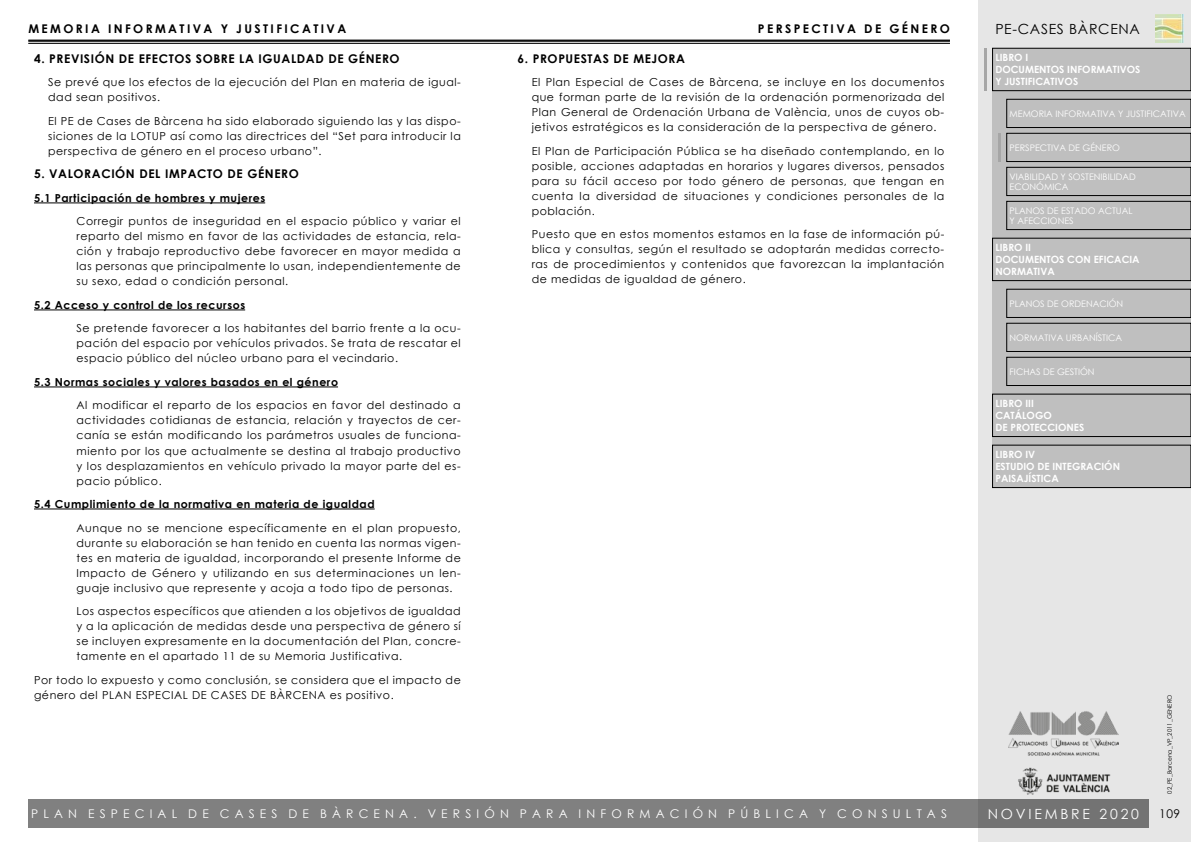
<style>
.page{position:relative;width:1191px;height:842px;background:#fff}
.page>*{position:absolute;margin:0;border:0;box-sizing:border-box;transform-origin:0 0}
.t1{font:14px "Century Gothic";letter-spacing:.05em;color:#000}
.t2{font:14px "Century Gothic";letter-spacing:.2em;color:#fff}
.t3{font:700 12px "Century Gothic";letter-spacing:.05em;color:#000}
.t4{font:12px "Century Gothic";letter-spacing:.43em;color:#fff}
.t5{font:700 12px "Century Gothic";letter-spacing:.2em;color:#000}
.t6{font:12px "Century Gothic";color:#000}
.t7{font:11px/15px "Century Gothic";letter-spacing:.05em;color:#000;text-align:justify}
.t8{font:700 11px "Century Gothic";letter-spacing:.05em;color:#000}
.t9{font:700 10px/12px "Century Gothic";color:#fff}
.t10{font:9px/10px "Century Gothic";color:#fff}
.t11{font:6px "Century Gothic";color:#000}
</style>
<div class="page">
<div style="left:978px;top:0;width:213px;height:842px;background:#e6e6e6"></div>
<div style="left:992px;top:48px;width:199px;height:440px;background:#bfbfbf"></div>
<hr style="left:984px;top:48px;width:2px;height:43px;background:#a6a6a6">
<hr style="left:998px;top:133px;width:3px;height:29px;background:#a6a6a6">
<div style="left:28px;top:799px;width:1120px;height:29px;background:linear-gradient(to right,#838383,#797979)"></div>
<hr style="left:34px;top:202px;width:231px;height:1px;background:#000">
<hr style="left:34px;top:309px;width:211px;height:1px;background:#000">
<hr style="left:34px;top:386px;width:304px;height:1px;background:#000">
<hr style="left:34px;top:508px;width:341px;height:1px;background:#000">
<div style="left:1006px;top:99px;width:185px;height:29px;border:1px solid #000"></div>
<div style="left:992px;top:48px;width:199px;height:43px;border:1px solid #000"></div>
<div style="left:1006px;top:133px;width:185px;height:29px;border:1px solid #000"></div>
<div style="left:1006px;top:167px;width:185px;height:29px;border:1px solid #000"></div>
<div style="left:1006px;top:201px;width:185px;height:29px;border:1px solid #000"></div>
<div style="left:992px;top:238px;width:199px;height:43px;border:1px solid #000"></div>
<div style="left:1006px;top:289px;width:185px;height:28px;border:1px solid #000"></div>
<div style="left:1006px;top:323px;width:185px;height:28px;border:1px solid #000"></div>
<div style="left:1006px;top:357px;width:185px;height:29px;border:1px solid #000"></div>
<div style="left:992px;top:394px;width:199px;height:43px;border:1px solid #000"></div>
<div style="left:992px;top:445px;width:199px;height:43px;border:1px solid #000"></div>
<hr style="left:28px;top:40px;width:922px;height:2px;background:#000">
<hr style="left:28px;top:43px;width:922px;height:1px;background:#000">
<img style="left:1008px;top:711px;width:110px;height:83px">
<img style="left:1155px;top:14px;width:28px;height:29px">
<p class="t5" style="left:28px;top:19px;width:319px">MEMORIA INFORMATIVA Y JUSTIFICATIVA</p>
<p class="t5" style="left:758px;top:19px;width:193px">PERSPECTIVA DE GÉNERO</p>
<p class="t3" style="left:34px;top:49px;width:367px">4. PREVISIÓN DE EFECTOS SOBRE LA IGUALDAD DE GÉNERO</p>
<p class="t7" style="left:48px;top:75px;width:414px">Se prevé que los efectos de la ejecución del Plan en materia de igual&shy;dad sean positivos.</p>
<p class="t7" style="left:48px;top:113px;width:414px">El PE de Cases de Bàrcena ha sido elaborado siguiendo las y las dispo&shy;siciones de la LOTUP así como las directrices del “Set para introducir la perspectiva de género en el proceso urbano”.</p>
<p class="t3" style="left:34px;top:165px;width:266px">5. VALORACIÓN DEL IMPACTO DE GÉNERO</p>
<p class="t8" style="left:34px;top:190px;width:233px">5.1 Participación de hombres y mujeres</p>
<p class="t7" style="left:77px;top:214px;width:386px">Corregir puntos de inseguridad en el espacio público y variar el reparto del mismo en favor de las actividades de estancia, rela&shy;ción y trabajo reproductivo debe favorecer en mayor medida a las personas que principalmente lo usan, independientemente de su sexo, edad o condición personal.</p>
<p class="t8" style="left:34px;top:297px;width:213px">5.2 Acceso y control de los recursos</p>
<p class="t7" style="left:77px;top:321px;width:386px">Se pretende favorecer a los habitantes del barrio frente a la ocu&shy;pación del espacio por vehículos privados. Se trata de rescatar el espacio público del núcleo urbano para el vecindario.</p>
<p class="t8" style="left:34px;top:374px;width:305px">5.3 Normas sociales y valores basados en el género</p>
<p class="t7" style="left:77px;top:398px;width:386px">Al modificar el reparto de los espacios en favor del destinado a actividades cotidianas de estancia, relación y trayectos de cer&shy;canía se están modificando los parámetros usuales de funciona&shy;miento por los que actualmente se destina al trabajo productivo y los desplazamientos en vehículo privado la mayor parte del es&shy;pacio público.</p>
<p class="t8" style="left:34px;top:496px;width:342px">5.4 Cumplimiento de la normativa en materia de igualdad</p>
<p class="t7" style="left:77px;top:520px;width:386px">Aunque no se mencione específicamente en el plan propuesto, durante su elaboración se han tenido en cuenta las normas vigen&shy;tes en materia de igualdad, incorporando el presente Informe de Impacto de Género y utilizando en sus determinaciones un len&shy;guaje inclusivo que represente y acoja a todo tipo de personas.</p>
<p class="t7" style="left:77px;top:603px;width:386px">Los aspectos específicos que atienden a los objetivos de igualdad y a la aplicación de medidas desde una perspectiva de género sí se incluyen expresamente en la documentación del Plan, concre&shy;tamente en el apartado 11 de su Memoria Justificativa.</p>
<p class="t7" style="left:34px;top:672px;width:428px">Por todo lo expuesto y como conclusión, se considera que el impacto de género del PLAN ESPECIAL DE CASES DE BÀRCENA es positivo.</p>
<p class="t3" style="left:517px;top:49px;width:169px">6. PROPUESTAS DE MEJORA</p>
<p class="t7" style="left:531px;top:75px;width:414px">El Plan Especial de Cases de Bàrcena, se incluye en los documentos que forman parte de la revisión de la ordenación pormenorizada del Plan General de Ordenación Urbana de València, unos de cuyos ob&shy;jetivos estratégicos es la consideración de la perspectiva de género.</p>
<p class="t7" style="left:531px;top:143px;width:414px">El Plan de Participación Pública se ha diseñado contemplando, en lo posible, acciones adaptadas en horarios y lugares diversos, pensados para su fácil acceso por todo género de personas, que tengan en cuenta la diversidad de situaciones y condiciones personales de la población.</p>
<p class="t7" style="left:531px;top:227px;width:414px">Puesto que en estos momentos estamos en la fase de información pú&shy;blica y consultas, según el resultado se adoptarán medidas correcto&shy;ras de procedimientos y contenidos que favorezcan la implantación de medidas de igualdad de género.</p>
<p class="t4" style="left:31px;top:805px;width:917px">PLAN ESPECIAL DE CASES DE BÀRCENA. VERSIÓN PARA INFORMACIÓN PÚBLICA Y CONSULTAS</p>
<p class="t1" style="left:995px;top:19px;width:146px">PE-CASES BÀRCENA</p>
<p class="t9" style="left:995px;top:51px;width:146px">LIBRO I<br>DOCUMENTOS INFORMATIVOS<br>Y JUSTIFICATIVOS</p>
<p class="t10" style="left:1009px;top:108px;width:178px">MEMORIA INFORMATIVA Y JUSTIFICATIVA</p>
<p class="t10" style="left:1009px;top:142px;width:112px">PERSPECTIVA DE GÉNERO</p>
<p class="t10" style="left:1009px;top:171px;width:128px">VIABILIDAD Y SOSTENIBILIDAD<br>ECONÓMICA</p>
<p class="t10" style="left:1009px;top:205px;width:124px">PLANOS DE ESTADO ACTUAL<br>Y AFECCIONES</p>
<p class="t9" style="left:995px;top:241px;width:146px">LIBRO II<br>DOCUMENTOS CON EFICACIA<br>NORMATIVA</p>
<p class="t10" style="left:1009px;top:298px;width:115px">PLANOS DE ORDENACIÓN</p>
<p class="t10" style="left:1009px;top:332px;width:114px">NORMATIVA URBANÍSTICA</p>
<p class="t10" style="left:1009px;top:366px;width:87px">FICHAS DE GESTIÓN</p>
<p class="t9" style="left:995px;top:397px;width:90px">LIBRO III<br>CATÁLOGO<br>DE PROTECCIONES</p>
<p class="t9" style="left:995px;top:448px;width:126px">LIBRO IV<br>ESTUDIO DE INTEGRACIÓN<br>PAISAJÍSTICA</p>
<p class="t11" style="left:1165px;top:794px;width:101px;rotate:-90deg">02_PE_Barcena_VP_2011_GENERO</p>
<p class="t2" style="left:987px;top:804px;width:153px">NOVIEMBRE 2020</p>
<p class="t6" style="left:1159px;top:805px;width:23px">109</p>
</div>
